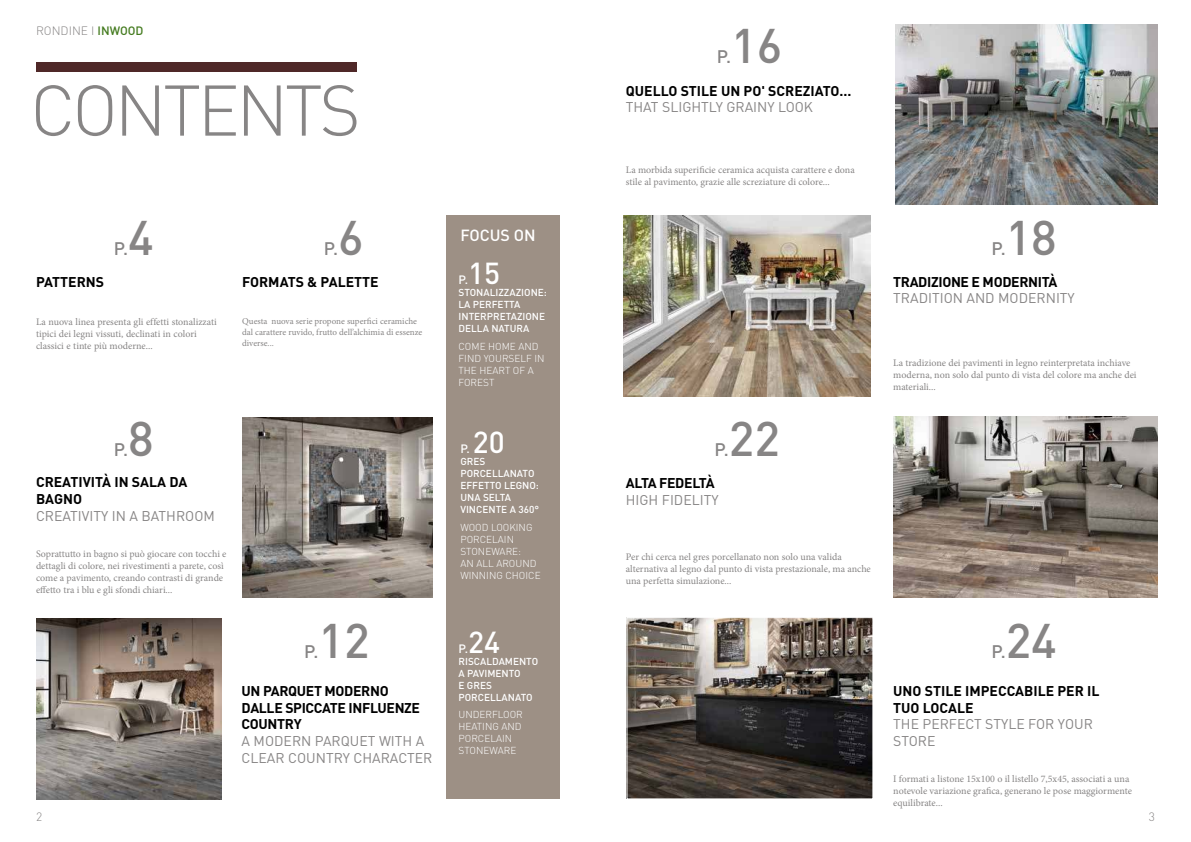
<style>
.page{position:relative;width:1191px;height:842px;background:#fff}
.page>*{position:absolute;margin:0;border:0;box-sizing:border-box;transform-origin:0 0}
.t1{font:500 48px "DIN";color:#878585}
.t2{font:500 30px "DIN";color:#fff}
.t3{font:500 18px "DIN";color:#878585}
.t4{font:500 16px "DIN";color:#fff}
.t5{font:14px/16.8px "DIN";color:#878585}
.t6{font:700 14px/16.8px "DIN";color:#000}
.t7{font:700 14px/16.8px "DIN";letter-spacing:-.025em;color:#000}
.t8{font:300 12px "DIN";color:#878585}
.t9{font:500 12px "DIN";color:#fff}
.t10{font:10px/12px "Minion Pro";color:#878585}
.t11{font:500 10px/12px "DIN";color:#fff}
.t12{font:300 10px/12px "DIN";color:#fff}
.t13{font:9px/10.8px "Minion Pro";color:#878585}
.s1{font-weight:500;color:#447b1f}
</style>
<div class="page">
<svg style="left:36px;top:85px;width:320px;height:51px"></svg>
<div style="left:36px;top:62px;width:321px;height:10px;background:#4f2828"></div>
<div style="left:446px;top:215px;width:113px;height:584px;background:#9d9085"></div>
<img style="left:242px;top:418px;width:190px;height:179px">
<img style="left:36px;top:618px;width:185px;height:181px">
<img style="left:895px;top:24px;width:262px;height:180px">
<img style="left:623px;top:215px;width:248px;height:181px">
<img style="left:893px;top:416px;width:264px;height:181px">
<img style="left:628px;top:619px;width:243px;height:178px">
<div style="left:626px;top:617px;width:247px;height:182px;border:1px solid #fff"></div>
<p class="t8" style="left:36px;top:24px;width:109px">RONDINE I <span class="s1">INWOOD</span></p>
<h1 class="t1" style="left:731px;top:18px;width:53px">16</h1>
<h3 class="t3" style="left:717px;top:46px;width:16px">P.</h3>
<h3 class="t6" style="left:626px;top:83px;width:227px">QUELLO STILE UN PO' SCREZIATO...</h3>
<h3 class="t5" style="left:626px;top:100px;width:189px">THAT SLIGHTLY GRAINY LOOK</h3>
<p class="t10" style="left:626px;top:164px;width:230px">La morbida superificie ceramica acquista carattere e dona stile al pavimento, grazie alle screziature di colore...</p>
<h3 class="t6" style="left:36px;top:274px;width:70px">PATTERNS</h3>
<h1 class="t1" style="left:128px;top:210px;width:27px">4</h1>
<h3 class="t3" style="left:114px;top:238px;width:16px">P.</h3>
<h1 class="t1" style="left:338px;top:210px;width:27px">6</h1>
<h3 class="t6" style="left:242px;top:274px;width:138px">FORMATS &amp; PALETTE</h3>
<h3 class="t3" style="left:324px;top:238px;width:16px">P.</h3>
<p class="t10" style="left:36px;top:316px;width:182px">La nuova linea presenta gli effetti stonalizzati tipici dei legni vissuti, declinati in colori classici e tinte più moderne...</p>
<p class="t13" style="left:242px;top:316px;width:182px">Questa nuova serie propone superfici ceramiche dal carattere ruvido, frutto dell’alchimia di essenze diverse...</p>
<h3 class="t4" style="left:460px;top:226px;width:77px">FOCUS ON</h3>
<h2 class="t2" style="left:468px;top:256px;width:33px">15</h2>
<p class="t11" style="left:458px;top:287px;width:90px">STONALIZZAZIONE:<br>LA PERFETTA<br>INTERPRETAZIONE<br>DELLA NATURA</p>
<p class="t12" style="left:458px;top:340px;width:88px">COME HOME AND<br>FIND YOURSELF IN<br>THE HEART OF A<br>FOREST</p>
<p class="t9" style="left:458px;top:273px;width:11px">P.</p>
<h1 class="t1" style="left:1005px;top:210px;width:53px">18</h1>
<h3 class="t7" style="left:893px;top:274px;width:166px">TRADIZIONE E MODERNITÀ</h3>
<h3 class="t5" style="left:893px;top:291px;width:183px">TRADITION AND MODERNITY</h3>
<h3 class="t3" style="left:991px;top:238px;width:16px">P.</h3>
<p class="t10" style="left:893px;top:357px;width:245px">La tradizione dei pavimenti in legno reinterpretata inchiave moderna, non solo dal punto di vista del colore ma anche dei materiali...</p>
<h1 class="t1" style="left:128px;top:410px;width:27px">8</h1>
<h3 class="t6" style="left:36px;top:475px;width:153px">CREATIVITÀ IN SALA DA<br>BAGNO</h3>
<h3 class="t5" style="left:36px;top:508px;width:180px">CREATIVITY IN A BATHROOM</h3>
<h3 class="t3" style="left:114px;top:439px;width:16px">P.</h3>
<p class="t10" style="left:36px;top:548px;width:192px">Soprattutto in bagno si può giocare con tocchi e dettagli di colore, nei rivestimenti a parete, così come a pavimento, creando contrasti di grande effetto tra i blu e gli sfondi chiari...</p>
<h2 class="t2" style="left:473px;top:425px;width:33px">20</h2>
<p class="t11" style="left:460px;top:455px;width:80px">GRES<br>PORCELLANATO<br>EFFETTO LEGNO:<br>UNA SELTA<br>VINCENTE A 360°</p>
<p class="t12" style="left:460px;top:521px;width:82px">WOOD LOOKING<br>PORCELAIN<br>STONEWARE:<br>AN ALL AROUND<br>WINNING CHOICE</p>
<p class="t9" style="left:460px;top:442px;width:11px">P.</p>
<h1 class="t1" style="left:729px;top:411px;width:53px">22</h1>
<h3 class="t3" style="left:714px;top:439px;width:16px">P.</h3>
<h3 class="t7" style="left:626px;top:475px;width:90px">ALTA FEDELTÀ</h3>
<h3 class="t5" style="left:626px;top:492px;width:94px">HIGH FIDELITY</h3>
<p class="t10" style="left:626px;top:551px;width:246px">Per chi cerca nel gres porcellanato non solo una valida alternativa al legno dal punto di vista prestazionale, ma anche una perfetta simulazione...</p>
<h1 class="t1" style="left:318px;top:613px;width:53px">12</h1>
<h3 class="t7" style="left:242px;top:683px;width:180px">UN PARQUET MODERNO<br>DALLE SPICCATE INFLUENZE<br>COUNTRY</h3>
<h3 class="t5" style="left:242px;top:734px;width:192px">A MODERN PARQUET WITH A<br>CLEAR COUNTRY CHARACTER</h3>
<h3 class="t3" style="left:304px;top:641px;width:16px">P.</h3>
<h2 class="t2" style="left:468px;top:624px;width:33px">24</h2>
<p class="t11" style="left:458px;top:655px;width:81px">RISCALDAMENTO<br>A PAVIMENTO<br>E GRES<br>PORCELLANATO</p>
<p class="t12" style="left:458px;top:708px;width:66px">UNDERFLOOR<br>HEATING AND<br>PORCELAIN<br>STONEWARE</p>
<p class="t9" style="left:458px;top:641px;width:11px">P.</p>
<h1 class="t1" style="left:1005px;top:613px;width:53px">24</h1>
<h3 class="t6" style="left:893px;top:683px;width:208px">UNO STILE IMPECCABILE PER IL<br>TUO LOCALE</h3>
<h3 class="t5" style="left:893px;top:717px;width:201px">THE PERFECT STYLE FOR YOUR<br>STORE</h3>
<h3 class="t3" style="left:991px;top:641px;width:16px">P.</h3>
<p class="t10" style="left:893px;top:773px;width:240px">I formati a listone 15x100 o il listello 7,5x45, associati a una notevole variazione grafica, generano le pose maggiormente equilibrate...</p>
<p class="t8" style="left:36px;top:810px;width:8px">2</p>
<p class="t8" style="left:1148px;top:810px;width:8px">3</p>
</div>
